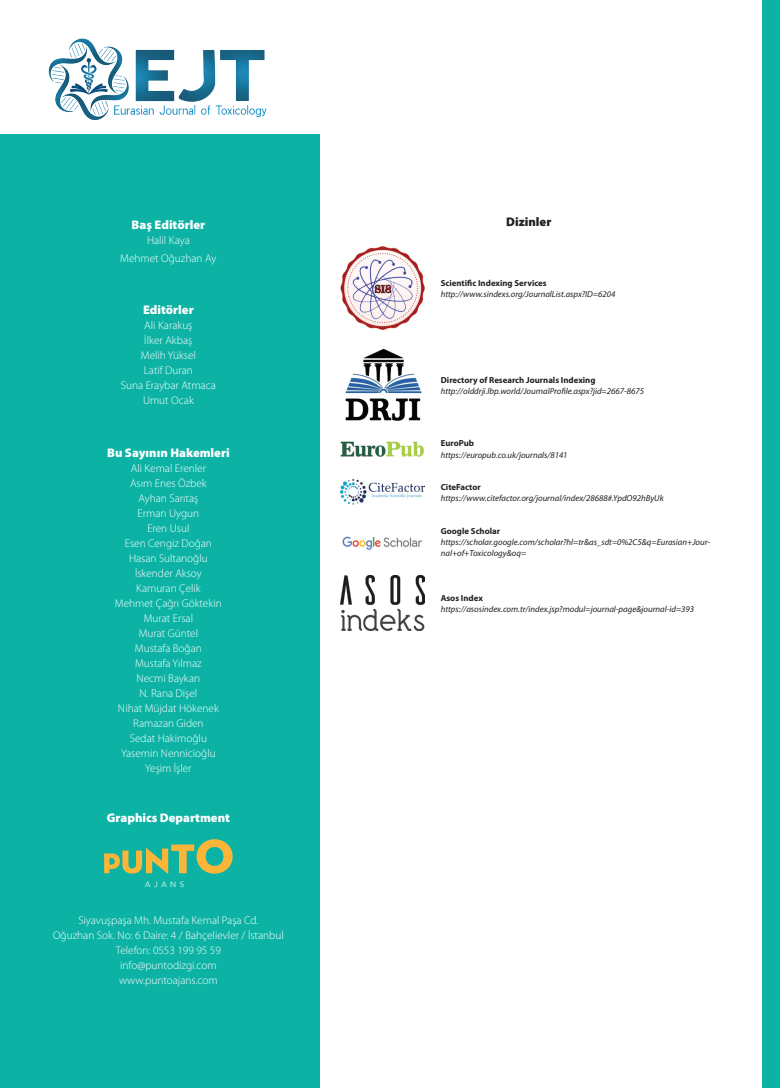
<style>
.page{position:relative;width:780px;height:1088px;background:#fff}
.page>*{position:absolute;margin:0;border:0;box-sizing:border-box;transform-origin:0 0}
.t1{font:900 12.5px "Myriad Pro";color:#fff}
.t2{font:900 12.5px "Myriad Pro";color:#231f20}
.t3{font:300 11.25px/15px "Myriad Pro";color:#fff;text-align:center}
.t4{font:italic 8.75px/11.2px "Myriad Pro";color:#231f20}
.t5{font:700 8.75px "Myriad Pro";color:#231f20}
.t6{font:300 7.75px "Avenir";letter-spacing:.45em;color:#fff}
</style>
<div class="page">
<div style="left:762px;top:0;width:18px;height:1088px;background:#0cb3a5"></div>
<div style="left:0;top:135px;width:319px;height:953px;background:#0cb3a5"></div>
<svg style="left:104px;top:839px;width:129px;height:35px"></svg>
<img style="left:31px;top:38px;width:257px;height:97px">
<img style="left:340px;top:246px;width:84px;height:84px">
<img style="left:345px;top:349px;width:77px;height:71px">
<img style="left:340px;top:441px;width:84px;height:15px">
<img style="left:340px;top:479px;width:84px;height:26px">
<img style="left:342px;top:536px;width:80px;height:14px">
<img style="left:340px;top:575px;width:84px;height:56px">
<p class="t1" style="left:132px;top:218px;width:75px">Baş Editörler</p>
<p class="t3" style="left:120px;top:232px;width:98px;line-height:17.5px">Halil Kaya<br>Mehmet Oğuzhan Ay</p>
<p class="t1" style="left:143px;top:303px;width:52px">Editörler</p>
<p class="t3" style="left:121px;top:318px;width:96px">Ali Karakuş<br>İlker Akbaş<br>Melih Yüksel<br>Latif Duran<br>Suna Eraybar Atmaca<br>Umut Ocak</p>
<p class="t1" style="left:107px;top:445px;width:124px">Bu Sayının Hakemleri</p>
<p class="t3" style="left:115px;top:460px;width:108px">Ali Kemal Erenler<br>Asım Enes Özbek<br>Ayhan Sarıtaş<br>Erman Uygun<br>Eren Usul<br>Esen Cengiz Doğan<br>Hasan Sultanoğlu<br>İskender Aksoy<br>Kamuran Çelik<br>Mehmet Çağrı Göktekin<br>Murat Ersal<br>Murat Güntel<br>Mustafa Boğan<br>Mustafa Yılmaz<br>Necmi Baykan<br>N. Rana Dişel<br>Nihat Müjdat Hökenek<br>Ramazan Giden<br>Sedat Hakimoğlu<br>Yasemin Nennicioğlu<br>Yeşim İşler</p>
<p class="t1" style="left:107px;top:810px;width:124px">Graphics Department</p>
<p class="t6" style="left:145px;top:879px;width:40px">AJANS</p>
<p class="t3" style="left:53px;top:913px;width:232px">Siyavuşpaşa Mh. Mustafa Kemal Paşa Cd.<br>Oğuzhan Sok. No: 6 Daire: 4 / Bahçelievler / İstanbul<br>Telefon: 0553 199 95 59<br>info@puntodizgi.com<br>www.puntoajans.com</p>
<p class="t2" style="left:506px;top:215px;width:47px">Dizinler</p>
<p class="t5" style="left:441px;top:277px;width:107px">Scientific Indexing Services</p>
<p class="t4" style="left:441px;top:288px;width:176px">http://www.sindexs.org/JournalList.aspx?ID=6204</p>
<p class="t5" style="left:441px;top:374px;width:156px">Directory of Research Journals Indexing</p>
<p class="t4" style="left:441px;top:385px;width:205px">http://olddrji.lbp.world/JournalProfile.aspx?jid=2667-8675</p>
<p class="t5" style="left:441px;top:438px;width:35px">EuroPub</p>
<p class="t4" style="left:441px;top:449px;width:128px">https://europub.co.uk/journals/8141</p>
<p class="t5" style="left:441px;top:481px;width:41px">CiteFactor</p>
<p class="t4" style="left:441px;top:492px;width:224px">https://www.citefactor.org/journal/index/28688#.YpdO92hByUk</p>
<p class="t5" style="left:441px;top:525px;width:61px">Google Scholar</p>
<p class="t4" style="left:441px;top:536px;width:271px">https://scholar.google.com/scholar?hl=tr&amp;as_sdt=0%2C5&amp;q=Eurasian+Jour&shy;nal+of+Toxicology&amp;oq=</p>
<p class="t5" style="left:441px;top:592px;width:44px">Asos Index</p>
<p class="t4" style="left:441px;top:603px;width:255px">https://asosindex.com.tr/index.jsp?modul=journal-page&amp;journal-id=393</p>
</div>
